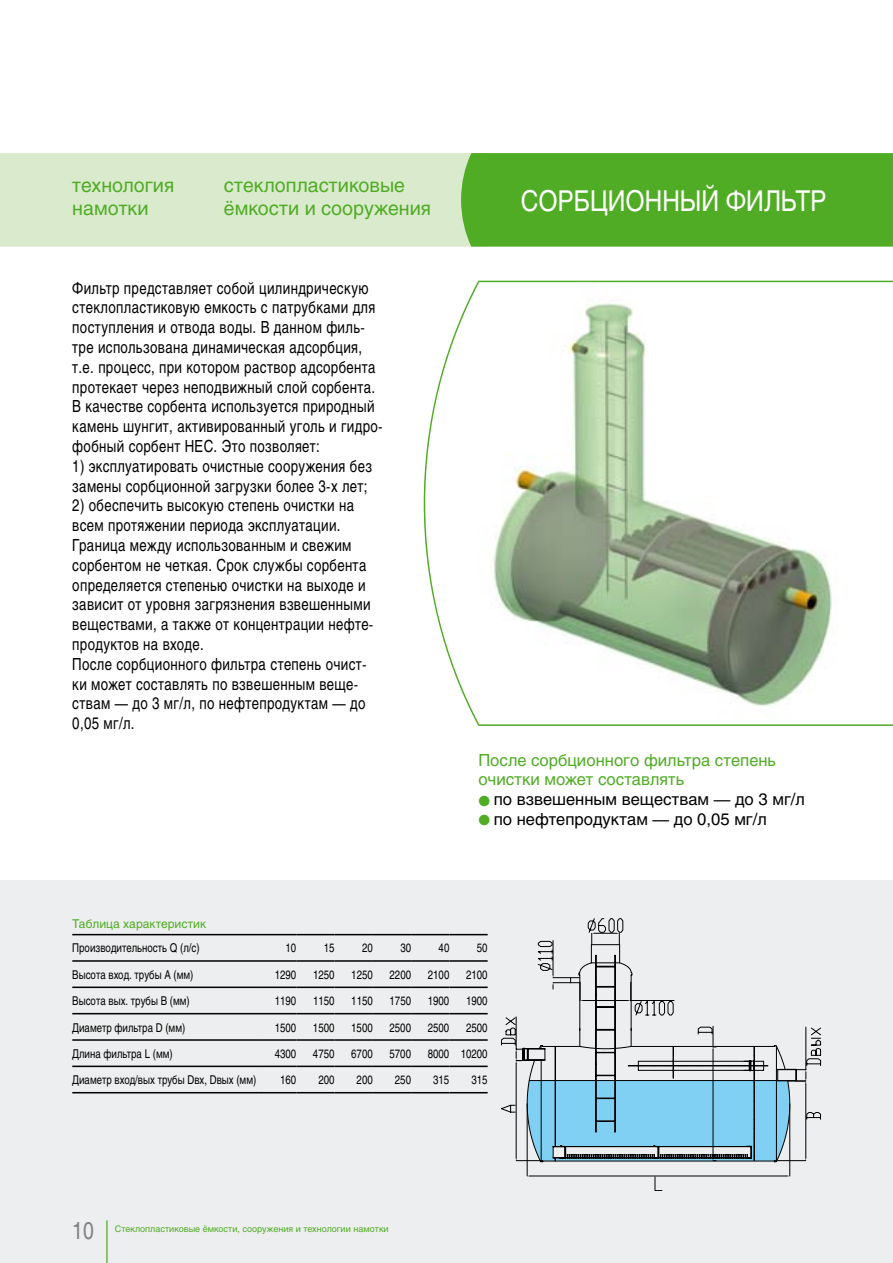
<style>
.page{position:relative;width:893px;height:1263px;background:#fff}
.page>*{position:absolute;margin:0;border:0;box-sizing:border-box;transform-origin:0 0}
.t1{font:28.5px "Helios";color:#fff;scale:.85 1}
.t2{font:24px "Helios";color:#818084;scale:.8 1}
.t3{font:19.5px/23.4px "Helios";color:#50ac25}
.t4{font:16.5px/19.8px "Helios";letter-spacing:.025em;color:#000;scale:.8 1}
.t5{font:16.5px "Helios";color:#000}
.t6{font:16.5px/19.8px "Helios";color:#50ac25}
.t7{font:12px "Helios";color:#000;scale:.8 1}
.t8{font:12px "Helios";color:#50ac25}
.t9{font:9px "Helios";color:#50ac25}
.s1{font-size:33px;color:#50ac25}
</style>
<div class="page">
<div style="left:0;top:880px;width:893px;height:383px;background:#edeeef"></div>
<div style="left:0;top:153px;width:461px;height:94px;background:#daebcd"></div>
<hr style="left:106px;top:1220px;width:2px;height:43px;background:#50ac25">
<div style="left:461px;top:153px;width:432px;height:94px;background:#50ac25"></div>
<hr style="left:72px;top:934px;width:186px;height:1px;background:#000">
<hr style="left:258px;top:934px;width:38px;height:1px;background:#000">
<hr style="left:296px;top:934px;width:39px;height:1px;background:#000">
<hr style="left:335px;top:934px;width:38px;height:1px;background:#000">
<hr style="left:373px;top:934px;width:38px;height:1px;background:#000">
<hr style="left:411px;top:934px;width:38px;height:1px;background:#000">
<hr style="left:449px;top:934px;width:39px;height:1px;background:#000">
<hr style="left:72px;top:960px;width:186px;height:2px;background:#000">
<hr style="left:258px;top:960px;width:38px;height:2px;background:#000">
<hr style="left:296px;top:960px;width:39px;height:2px;background:#000">
<hr style="left:335px;top:960px;width:38px;height:2px;background:#000">
<hr style="left:373px;top:960px;width:38px;height:2px;background:#000">
<hr style="left:411px;top:960px;width:38px;height:2px;background:#000">
<hr style="left:449px;top:960px;width:39px;height:2px;background:#000">
<hr style="left:72px;top:986px;width:186px;height:2px;background:#000">
<hr style="left:258px;top:986px;width:38px;height:2px;background:#000">
<hr style="left:296px;top:986px;width:39px;height:2px;background:#000">
<hr style="left:335px;top:986px;width:38px;height:2px;background:#000">
<hr style="left:373px;top:986px;width:38px;height:2px;background:#000">
<hr style="left:411px;top:986px;width:38px;height:2px;background:#000">
<hr style="left:449px;top:986px;width:39px;height:2px;background:#000">
<hr style="left:72px;top:1013px;width:186px;height:1px;background:#000">
<hr style="left:258px;top:1013px;width:38px;height:1px;background:#000">
<hr style="left:296px;top:1013px;width:39px;height:1px;background:#000">
<hr style="left:335px;top:1013px;width:38px;height:1px;background:#000">
<hr style="left:373px;top:1013px;width:38px;height:1px;background:#000">
<hr style="left:411px;top:1013px;width:38px;height:1px;background:#000">
<hr style="left:449px;top:1013px;width:39px;height:1px;background:#000">
<hr style="left:72px;top:1039px;width:186px;height:2px;background:#000">
<hr style="left:258px;top:1039px;width:38px;height:2px;background:#000">
<hr style="left:296px;top:1039px;width:39px;height:2px;background:#000">
<hr style="left:335px;top:1039px;width:38px;height:2px;background:#000">
<hr style="left:373px;top:1039px;width:38px;height:2px;background:#000">
<hr style="left:411px;top:1039px;width:38px;height:2px;background:#000">
<hr style="left:449px;top:1039px;width:39px;height:2px;background:#000">
<hr style="left:72px;top:1065px;width:186px;height:2px;background:#000">
<hr style="left:258px;top:1065px;width:38px;height:2px;background:#000">
<hr style="left:296px;top:1065px;width:39px;height:2px;background:#000">
<hr style="left:335px;top:1065px;width:38px;height:2px;background:#000">
<hr style="left:373px;top:1065px;width:38px;height:2px;background:#000">
<hr style="left:411px;top:1065px;width:38px;height:2px;background:#000">
<hr style="left:449px;top:1065px;width:39px;height:2px;background:#000">
<hr style="left:72px;top:1092px;width:186px;height:1px;background:#000">
<hr style="left:258px;top:1092px;width:38px;height:1px;background:#000">
<hr style="left:296px;top:1092px;width:39px;height:1px;background:#000">
<hr style="left:335px;top:1092px;width:38px;height:1px;background:#000">
<hr style="left:373px;top:1092px;width:38px;height:1px;background:#000">
<hr style="left:411px;top:1092px;width:38px;height:1px;background:#000">
<hr style="left:449px;top:1092px;width:39px;height:1px;background:#000">
<svg style="left:501px;top:918px;width:320px;height:273px"></svg>
<svg style="left:555px;top:955px;width:241px;height:205px"></svg>
<svg style="left:424px;top:281px;width:469px;height:445px"></svg>
<p class="t3" style="left:72px;top:173px;width:104px">технология намотки</p>
<p class="t3" style="left:224px;top:173px;width:209px">стеклопластиковые ёмкости и сооружения</p>
<p class="t4" style="left:72px;top:278px;width:389px">Фильтр представляет собой цилиндрическую стеклопластиковую емкость с патрубками для поступления и отвода воды. В данном филь&shy;тре использована динамическая адсорбция, т.е. процесс, при котором раствор адсорбента протекает через неподвижный слой сорбента.<br>В качестве сорбента используется природный камень шунгит, активированный уголь и гидро&shy;фобный сорбент НЕС. Это позволяет:</p>
<p class="t4" style="left:72px;top:456px;width:376px">1) эксплуатировать очистные сооружения без замены сорбционной загрузки более 3-х лет;</p>
<p class="t4" style="left:72px;top:495px;width:378px">2) обеспечить высокую степень очистки на всем протяжении периода эксплуатации.<br>Граница между использованным и свежим сорбентом не четкая. Срок службы сорбента определяется степенью очистки на выходе и зависит от уровня загрязнения взвешенными веществами, а также от концентрации нефте&shy;продуктов на входе.<br>После сорбционного фильтра степень очист&shy;ки может составлять по взвешенным веще&shy;ствам — до 3 мг/л, по нефтепродуктам — до 0,05 мг/л.</p>
<h1 class="t1" style="left:521px;top:184px;width:361px">СОРБЦИОННЫЙ ФИЛЬТР</h1>
<p class="t6" style="left:478px;top:750px;width:299px">После сорбционного фильтра степень очистки может составлять</p>
<p class="t5" style="left:478px;top:789px;width:328px"><span class="s1">•</span> по взвешенным веществам — до 3 мг/л</p>
<p class="t5" style="left:478px;top:809px;width:290px"><span class="s1">•</span> по нефтепродуктам — до 0,05 мг/л</p>
<p class="t8" style="left:72px;top:916px;width:135px">Таблица характеристик</p>
<p class="t7" style="left:72px;top:941px;width:161px">Производительность Q (л/с)</p>
<p class="t7" style="left:286px;top:941px;width:15px">10</p>
<p class="t7" style="left:324px;top:941px;width:15px">15</p>
<p class="t7" style="left:362px;top:941px;width:15px">20</p>
<p class="t7" style="left:400px;top:941px;width:15px">30</p>
<p class="t7" style="left:439px;top:941px;width:15px">40</p>
<p class="t7" style="left:477px;top:941px;width:15px">50</p>
<p class="t7" style="left:72px;top:967px;width:153px">Высота вход. трубы A (мм)</p>
<p class="t7" style="left:275px;top:967px;width:28px">1290</p>
<p class="t7" style="left:313px;top:967px;width:28px">1250</p>
<p class="t7" style="left:351px;top:967px;width:28px">1250</p>
<p class="t7" style="left:390px;top:967px;width:28px">2200</p>
<p class="t7" style="left:428px;top:967px;width:28px">2100</p>
<p class="t7" style="left:466px;top:967px;width:28px">2100</p>
<p class="t7" style="left:72px;top:994px;width:148px">Высота вых. трубы B (мм)</p>
<p class="t7" style="left:275px;top:994px;width:28px">1190</p>
<p class="t7" style="left:313px;top:994px;width:28px">1150</p>
<p class="t7" style="left:351px;top:994px;width:28px">1150</p>
<p class="t7" style="left:390px;top:994px;width:28px">1750</p>
<p class="t7" style="left:428px;top:994px;width:28px">1900</p>
<p class="t7" style="left:466px;top:994px;width:28px">1900</p>
<p class="t7" style="left:72px;top:1020px;width:143px">Диаметр фильтра D (мм)</p>
<p class="t7" style="left:275px;top:1020px;width:28px">1500</p>
<p class="t7" style="left:313px;top:1020px;width:28px">1500</p>
<p class="t7" style="left:351px;top:1020px;width:28px">1500</p>
<p class="t7" style="left:389px;top:1020px;width:28px">2500</p>
<p class="t7" style="left:428px;top:1020px;width:28px">2500</p>
<p class="t7" style="left:466px;top:1020px;width:28px">2500</p>
<p class="t7" style="left:72px;top:1046px;width:127px">Длина фильтра L (мм)</p>
<p class="t7" style="left:275px;top:1046px;width:28px">4300</p>
<p class="t7" style="left:313px;top:1046px;width:28px">4750</p>
<p class="t7" style="left:351px;top:1046px;width:28px">6700</p>
<p class="t7" style="left:389px;top:1046px;width:28px">5700</p>
<p class="t7" style="left:428px;top:1046px;width:76px">8000 10200</p>
<p class="t7" style="left:72px;top:1073px;width:232px">Диаметр вход/вых трубы Dвх, Dвых (мм)</p>
<p class="t7" style="left:280px;top:1073px;width:22px">160</p>
<p class="t7" style="left:318px;top:1073px;width:22px">200</p>
<p class="t7" style="left:357px;top:1073px;width:22px">200</p>
<p class="t7" style="left:395px;top:1073px;width:22px">250</p>
<p class="t7" style="left:433px;top:1073px;width:22px">315</p>
<p class="t7" style="left:471px;top:1073px;width:22px">315</p>
<h2 class="t2" style="left:72px;top:1216px;width:28px">10</h2>
<p class="t9" style="left:115px;top:1223px;width:275px">Стеклопластиковые ёмкости, сооружения и технологии намотки</p>
</div>
